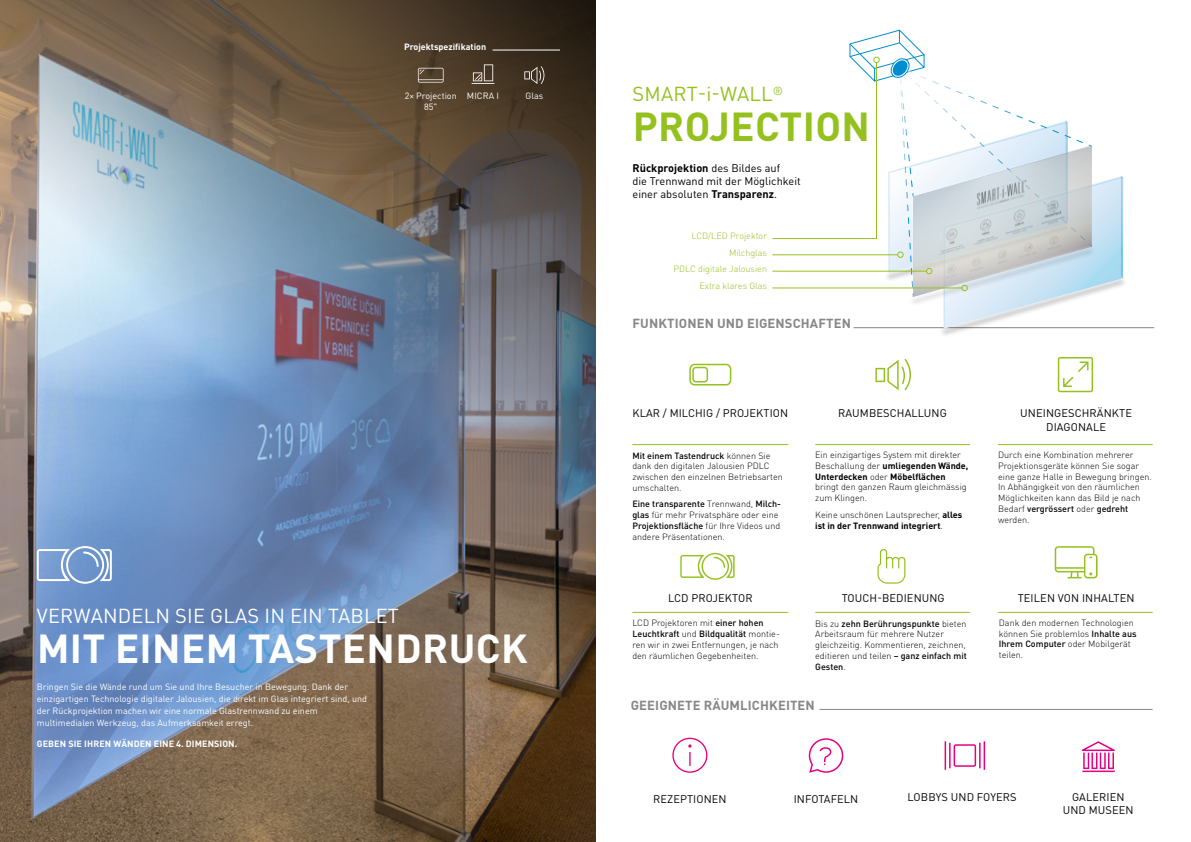
<style>
.page{position:relative;width:1191px;height:842px;background:#fff}
.page>*{position:absolute;margin:0;border:0;box-sizing:border-box;transform-origin:0 0}
.t1{font:700 40px "DIN Pro";letter-spacing:.01em;color:#fff}
.t2{font:700 40px "DIN Pro";letter-spacing:.01em;color:#95c11f}
.t3{font:20px "DIN Pro";letter-spacing:.01em;color:#fff}
.t4{font:20px "DIN Pro";letter-spacing:.01em;color:#95c11f}
.t5{font:700 13px "DIN Pro";letter-spacing:.01em;color:#878787}
.t6{font:11px/13.2px "DIN Pro";letter-spacing:.01em;color:#000;text-align:center}
.t7{font:300 9px/10.8px "DIN Pro";color:#000}
.t8{font:9px/12px "DIN Pro";color:#fff}
.t9{font:300 9px/16.5px "DIN Pro";color:#95c11f;text-align:right}
.t10{font:700 9px/10.8px "DIN Pro";color:#000}
.t11{font:700 9px "DIN Pro";letter-spacing:.01em;color:#fff}
.s1{font-weight:700}
.s2{font-weight:500}
.s3{font-weight:300}
</style>
<div class="page">
<img style="left:0;top:0;width:595px;height:842px">
<svg style="left:37px;top:546px;width:75px;height:38px"></svg>
<hr style="left:632px;top:444px;width:156px;height:1px;background:#95c11f">
<hr style="left:815px;top:444px;width:154px;height:1px;background:#95c11f">
<hr style="left:998px;top:444px;width:154px;height:1px;background:#95c11f">
<svg style="left:689px;top:364px;width:42px;height:21px"></svg>
<svg style="left:1081px;top:741px;width:33px;height:31px"></svg>
<svg style="left:808px;top:738px;width:35px;height:35px"></svg>
<svg style="left:672px;top:738px;width:35px;height:35px"></svg>
<svg style="left:944px;top:741px;width:41px;height:29px"></svg>
<svg style="left:875px;top:359px;width:36px;height:31px"></svg>
<svg style="left:1057px;top:357px;width:36px;height:35px"></svg>
<hr style="left:815px;top:612px;width:154px;height:1px;background:#95c11f">
<hr style="left:998px;top:612px;width:154px;height:1px;background:#95c11f">
<hr style="left:632px;top:612px;width:156px;height:1px;background:#95c11f">
<svg style="left:680px;top:553px;width:54px;height:27px"></svg>
<svg style="left:1054px;top:546px;width:43px;height:32px"></svg>
<hr style="left:819px;top:709px;width:333px;height:1px;background:#878787">
<hr style="left:853px;top:327px;width:301px;height:1px;background:#878787">
<img style="left:935px;top:273px;width:195px;height:62px">
<svg style="left:418px;top:68px;width:25px;height:15px"></svg>
<svg style="left:524px;top:66px;width:20px;height:18px"></svg>
<svg style="left:471px;top:64px;width:23px;height:20px"></svg>
<hr style="left:492px;top:50px;width:68px;height:1px;background:#fff">
<svg style="left:772px;top:30px;width:351px;height:298px"></svg>
<svg style="left:877px;top:549px;width:28px;height:35px"></svg>
<p class="t11" style="left:404px;top:40px;width:84px">Projektspezifikation</p>
<p class="t8" style="left:405px;top:90px;width:54px;line-height:10.8px;text-align:center">2× Projection<br>85"</p>
<p class="t8" style="left:467px;top:89px;width:34px">MICRA I</p>
<p class="t8" style="left:525px;top:89px;width:19px">Glas</p>
<h2 class="t3" style="left:37px;top:603px;width:363px">VERWANDELN SIE GLAS IN EIN TABLET</h2>
<h1 class="t1" style="left:37px;top:622px;width:492px">MIT EINEM TASTENDRUCK</h1>
<p class="t8" style="left:37px;top:680px;width:332px">Bringen Sie die Wände rund um Sie und Ihre Besucher in Bewegung. Dank der einzigartigen Technologie digitaler Jalousien, die direkt im Glas integriert sind, und der Rückprojektion machen wir eine normale Glastrennwand zu einem multimedialen Werkzeug, das Aufmerksamkeit erregt.</p>
<p class="t11" style="left:37px;top:737px;width:202px">GEBEN SIE IHREN WÄNDEN EINE 4. DIMENSION.</p>
<h2 class="t4" style="left:632px;top:81px;width:152px">SMART-i-WALL<sup>®</sup></h2>
<h1 class="t2" style="left:632px;top:100px;width:239px">PROJECTION</h1>
<p class="t6" style="left:632px;top:161px;width:170px;text-align:left"><span class="s1">Rückprojektion</span> des Bildes auf<br>die Trennwand mit der Möglichkeit einer absoluten <span class="s1">Transparenz</span>.</p>
<p class="t9" style="left:673px;top:227px;width:95px">LCD/LED Projektor<br>Milchglas<br>PDLC digitale Jalousien<br>Extra klares Glas</p>
<h3 class="t5" style="left:632px;top:314px;width:220px">FUNKTIONEN UND EIGENSCHAFTEN</h3>
<p class="t6" style="left:632px;top:406px;width:157px">KLAR / MILCHIG / PROJEKTION</p>
<p class="t6" style="left:1020px;top:406px;width:113px">UNEINGESCHRÄNKTE<br>DIAGONALE</p>
<p class="t6" style="left:838px;top:406px;width:110px">RAUMBESCHALLUNG</p>
<p class="t7" style="left:632px;top:449px;width:152px"><span class="s2">Mit einem Tastendruck</span> können Sie dank den digitalen Jalousien PDLC zwischen den einzelnen Betriebsarten umschalten.</p>
<p class="t7" style="left:632px;top:498px;width:150px"><span class="s2">Eine transparente</span> Trennwand, <span class="s2">Milch&shy;glas</span> für mehr Privatsphäre oder eine <span class="s2">Projektionsfläche</span> für Ihre Videos und andere Präsentationen.</p>
<p class="t7" style="left:815px;top:449px;width:155px">Ein einzigartiges System mit direkter<br>Beschallung der <span class="s1">umliegenden Wände,<br>Unterdecken</span> oder <span class="s1">Möbelflächen </span>bringt den ganzen Raum gleichmässig zum Klingen.</p>
<p class="t10" style="left:815px;top:509px;width:149px"><span class="s3">Keine unschönen Lautsprecher,</span> alles ist in der Trennwand integriert<span class="s3">.</span></p>
<p class="t7" style="left:998px;top:449px;width:155px">Durch eine Kombination mehrerer<br>Projektionsgeräte können Sie sogar eine ganze Halle in Bewegung bringen.<br>In Abhängigkeit von den räumlichen<br>Möglichkeiten kann das Bild je nach<br>Bedarf <span class="s2">vergrössert</span> oder <span class="s2">gedreht </span>werden.</p>
<p class="t6" style="left:668px;top:591px;width:86px">LCD PROJEKTOR</p>
<p class="t7" style="left:632px;top:617px;width:149px">LCD Projektoren mit <span class="s2">einer hohen Leuchtkraft</span> und <span class="s2">Bildqualität</span> montie&shy;ren wir in zwei Entfernungen, je nach den räumlichen Gegebenheiten.</p>
<p class="t6" style="left:841px;top:591px;width:105px">TOUCH-BEDIENUNG</p>
<p class="t6" style="left:1017px;top:591px;width:118px">TEILEN VON INHALTEN</p>
<p class="t7" style="left:815px;top:617px;width:153px">Bis zu <span class="s2">zehn Berührungspunkte</span> bieten<br>Arbeitsraum für mehrere Nutzer gleichzeitig. Kommentieren, zeichnen, editieren und teilen <span class="s2">– ganz einfach mit<br>Gesten</span>.</p>
<p class="t7" style="left:999px;top:617px;width:139px">Dank den modernen Technologien können Sie problemlos <span class="s2">Inhalte aus<br>Ihrem Computer</span> oder Mobilgerät teilen.</p>
<h3 class="t5" style="left:631px;top:696px;width:185px">GEEIGNETE RÄUMLICHKEITEN</h3>
<p class="t6" style="left:653px;top:792px;width:75px">REZEPTIONEN</p>
<p class="t6" style="left:793px;top:792px;width:66px">INFOTAFELN</p>
<p class="t6" style="left:907px;top:789px;width:110px">LOBBYS UND FOYERS</p>
<p class="t6" style="left:1062px;top:789px;width:72px">GALERIEN<br>UND MUSEEN</p>
</div>
